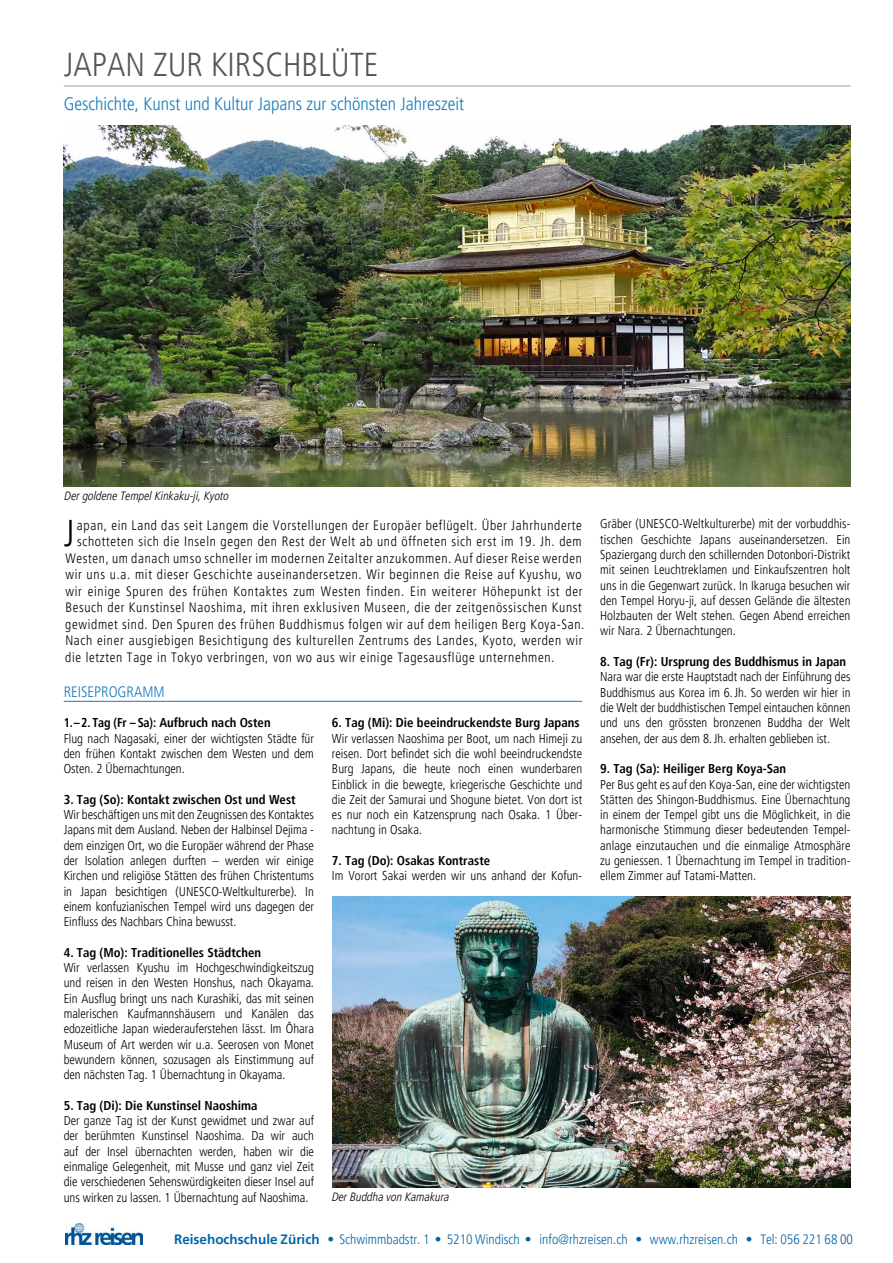
<style>
.page{position:relative;width:893px;height:1263px;background:#fff}
.page>*{position:absolute;margin:0;border:0;box-sizing:border-box;transform-origin:0 0}
.t1{font:300 condensed 37.2px "Frutiger LT Pro";color:#000}
.t2{font:300 condensed 33px "Frutiger LT Pro";color:#565655}
.t3{font:300 condensed 18px "Frutiger LT Pro";color:#137bbe}
.t4{font:300 condensed 15px "Frutiger LT Pro";color:#137bbe}
.t5{font:300 condensed 13.5px "Frutiger LT Pro";letter-spacing:.05em;color:#000}
.t6{font:300 condensed 13.5px "Frutiger LT Pro";color:#0066a7}
.t7{font:300 condensed 12.75px/15.3px "Frutiger LT Pro";color:#000;text-align:justify}
.t8{font:700 condensed 12.75px "Frutiger LT Pro";color:#000}
.t9{font:700 condensed 12.75px "Frutiger LT Pro";color:#000;scale:.95 1}
.t10{font:italic 300 condensed 12px "Frutiger LT Pro";color:#000}
.s1{font-weight:700;font-stretch:normal}
.s2{color:#065075}
</style>
<div class="page">
<hr style="left:64px;top:701px;width:518px;height:1px;background:#137bbe">
<img style="left:332px;top:897px;width:518px;height:290px">
<img style="left:64px;top:125px;width:786px;height:362px">
<hr style="left:64px;top:86px;width:786px;height:1px;background:#9c9c9d">
<img style="left:66px;top:1224px;width:77px;height:21px">
<h2 class="t2" style="left:64px;top:45px;width:316px">JAPAN ZUR KIRSCHBLÜTE</h2>
<h3 class="t3" style="left:64px;top:94px;width:402px">Geschichte, Kunst und Kultur Japans zur schönsten Jahreszeit</h3>
<p class="t10" style="left:65px;top:489px;width:166px">Der goldene Tempel Kinkaku-ji, Kyoto</p>
<h1 class="t1" style="left:64px;top:512px;width:12px">J</h1>
<p class="t5" style="left:77px;top:517px;width:506px">apan, ein Land das seit Langem die Vorstellungen der Europäer beflügelt. Über Jahrhunderte</p>
<p class="t5" style="left:77px;top:534px;width:506px">schotteten sich die Inseln gegen den Rest der Welt ab und öffneten sich erst im 19. Jh. dem</p>
<p class="t5" style="left:65px;top:550px;width:518px">Westen, um danach umso schneller im modernen Zeitalter anzukommen. Auf dieser Reise werden</p>
<p class="t5" style="left:65px;top:567px;width:518px">wir uns u.a. mit dieser Geschichte auseinandersetzen. Wir beginnen die Reise auf Kyushu, wo</p>
<p class="t5" style="left:65px;top:583px;width:518px">wir einige Spuren des frühen Kontaktes zum Westen finden. Ein weiterer Höhepunkt ist der</p>
<p class="t5" style="left:65px;top:600px;width:518px">Besuch der Kunstinsel Naoshima, mit ihren exklusiven Museen, die der zeitgenössischen Kunst</p>
<p class="t5" style="left:65px;top:616px;width:521px">gewidmet sind. Den Spuren des frühen Buddhismus folgen wir auf dem heiligen Berg Koya-San.</p>
<p class="t5" style="left:65px;top:633px;width:519px">Nach einer ausgiebigen Besichtigung des kulturellen Zentrums des Landes, Kyoto, werden wir</p>
<p class="t5" style="left:65px;top:649px;width:491px">die letzten Tage in Tokyo verbringen, von wo aus wir einige Tagesausflüge unternehmen.</p>
<p class="t4" style="left:64px;top:683px;width:102px">REISEPROGRAMM</p>
<p class="t9" style="left:64px;top:715px;width:219px">1. – 2. Tag (Fr – Sa): Aufbruch nach Osten</p>
<p class="t7" style="left:64px;top:731px;width:252px">Flug nach Nagasaki, einer der wichtigsten Städte für den frühen Kontakt zwischen dem Westen und dem Osten. 2 Übernachtungen.</p>
<p class="t8" style="left:64px;top:792px;width:233px">3. Tag (So): Kontakt zwischen Ost und West</p>
<p class="t7" style="left:64px;top:807px;width:252px">Wir beschäftigen uns mit den Zeugnissen des Kontaktes Japans mit dem Ausland. Neben der Halbinsel Dejima - dem einzigen Ort, wo die Europäer während der Phase der Isolation anlegen durften – werden wir einige Kirchen und religiöse Stätten des frühen Christentums in Japan besichtigen (UNESCO-Weltkulturerbe). In einem konfuzianischen Tempel wird uns dagegen der Einfluss des Nachbars China bewusst.</p>
<p class="t8" style="left:64px;top:945px;width:199px">4. Tag (Mo): Traditionelles Städtchen</p>
<p class="t7" style="left:64px;top:960px;width:252px">Wir verlassen Kyushu im Hochgeschwindigkeitszug und reisen in den Westen Honshus, nach Okayama.<br>Ein Ausflug bringt uns nach Kurashiki, das mit seinen malerischen Kaufmannshäusern und Kanälen das edozeitliche Japan wiederauferstehen lässt. Im Ôhara Museum of Art werden wir u.a. Seerosen von Monet bewundern können, sozusagen als Einstimmung auf den nächsten Tag. 1 Übernachtung in Okayama.</p>
<p class="t8" style="left:64px;top:1098px;width:195px">5. Tag (Di): Die Kunstinsel Naoshima</p>
<p class="t7" style="left:64px;top:1113px;width:252px">Der ganze Tag ist der Kunst gewidmet und zwar auf der berühmten Kunstinsel Naoshima. Da wir auch auf der Insel übernachten werden, haben wir die einmalige Gelegenheit, mit Musse und ganz viel Zeit die verschiedenen Sehenswürdigkeiten dieser Insel auf uns wirken zu lassen. 1 Übernachtung auf Naoshima.</p>
<p class="t8" style="left:332px;top:715px;width:249px">6. Tag (Mi): Die beeindruckendste Burg Japans</p>
<p class="t7" style="left:332px;top:731px;width:252px">Wir verlassen Naoshima per Boot, um nach Himeji zu reisen. Dort befindet sich die wohl beeindruckendste Burg Japans, die heute noch einen wunderbaren Einblick in die bewegte, kriegerische Geschichte und die Zeit der Samurai und Shogune bietet. Von dort ist es nur noch ein Katzensprung nach Osaka. 1 Über&shy;nachtung in Osaka.</p>
<p class="t8" style="left:332px;top:853px;width:160px">7. Tag (Do): Osakas Kontraste</p>
<p class="t7" style="left:332px;top:868px;width:252px">Im Vorort Sakai werden wir uns anhand der Kofun-</p>
<p class="t10" style="left:332px;top:1190px;width:119px">Der Buddha von Kamakura</p>
<p class="t7" style="left:600px;top:516px;width:252px">Gräber (UNESCO-Weltkulturerbe) mit der vorbuddhis&shy;tischen Geschichte Japans auseinandersetzen. Ein Spaziergang durch den schillernden Dotonbori-Distrikt mit seinen Leuchtreklamen und Einkaufszentren holt uns in die Gegenwart zurück. In Ikaruga besuchen wir den Tempel Horyu-ji, auf dessen Gelände die ältesten Holzbauten der Welt stehen. Gegen Abend erreichen wir Nara. 2 Übernachtungen.</p>
<p class="t8" style="left:600px;top:654px;width:247px">8. Tag (Fr): Ursprung des Buddhismus in Japan</p>
<p class="t7" style="left:600px;top:669px;width:252px">Nara war die erste Hauptstadt nach der Einführung des Buddhismus aus Korea im 6.Jh. So werden wir hier in die Welt der buddhistischen Tempel eintauchen können und uns den grössten bronzenen Buddha der Welt ansehen, der aus dem 8.Jh. erhalten geblieben ist.</p>
<p class="t8" style="left:600px;top:761px;width:187px">9. Tag (Sa): Heiliger Berg Koya-San</p>
<p class="t7" style="left:600px;top:776px;width:252px">Per Bus geht es auf den Koya-San, eine der wichtigsten Stätten des Shingon-Buddhismus. Eine Übernachtung in einem der Tempel gibt uns die Möglichkeit, in die harmonische Stimmung dieser bedeutenden Tempel&shy;anlage einzutauchen und die einmalige Atmosphäre zu geniessen. 1 Übernachtung im Tempel in tradition&shy;ellem Zimmer auf Tatami-Matten.</p>
<p class="t6" style="left:174px;top:1231px;width:680px"><span class="s1">Reisehochschule Zürich</span> • Schwimmbadstr. 1 • 5210 Windisch • info@rhzreisen.ch • www.rhzreisen.ch • Tel: 056 221 68 <span class="s2">00</span></p>
</div>
